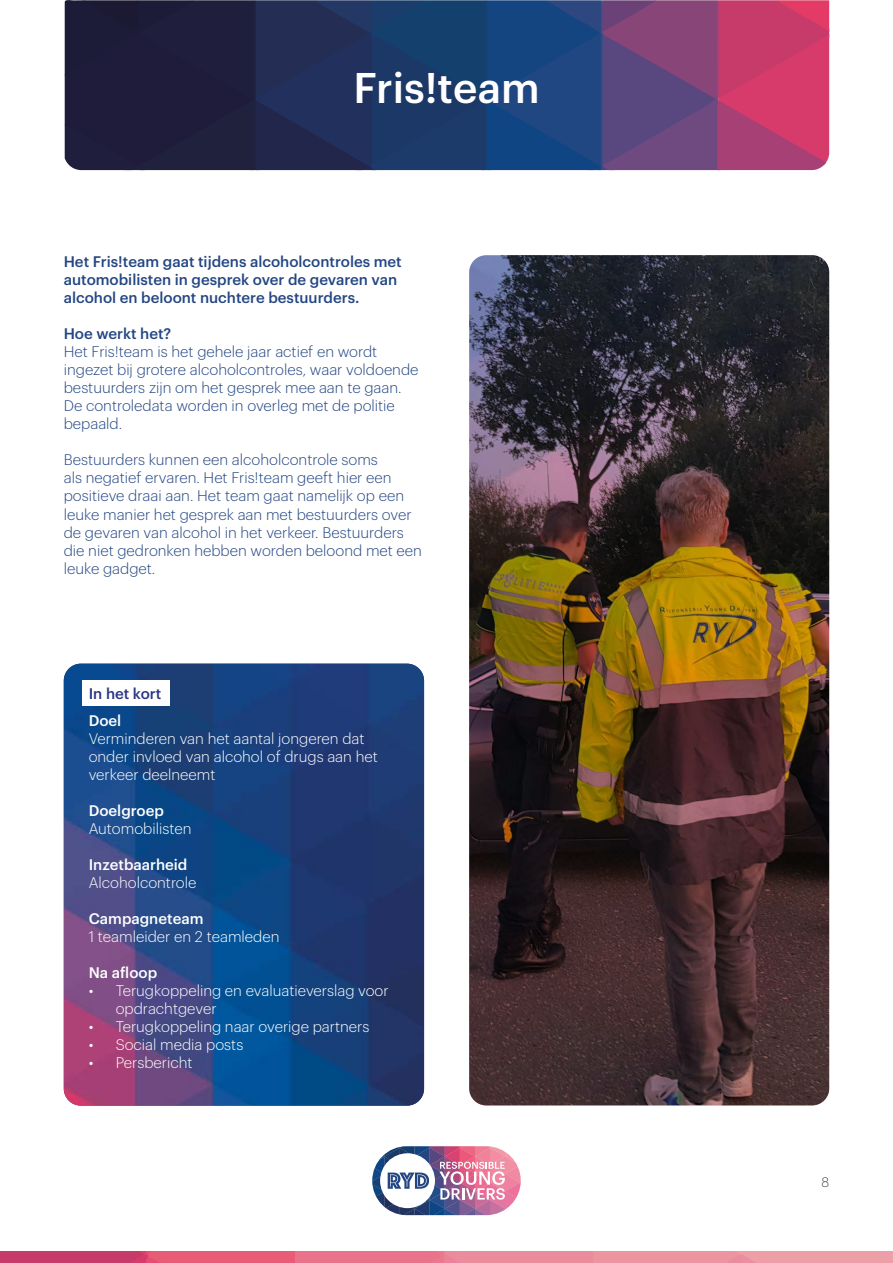
<style>
.page{position:relative;width:893px;height:1263px;background:#fff}
.page>*{position:absolute;margin:0;border:0;box-sizing:border-box;transform-origin:0 0}
.t1{font:500 42px "Graphik";color:#fff}
.t2{font:300 15px/18px "Graphik";color:#234683}
.t3{font:300 15px/18px "Graphik";color:#fff}
.t4{font:500 15px/18px "Graphik";color:#234683}
.t5{font:500 15px "Graphik";color:#fff}
.t6{font:500 15px "Graphik";color:#283583}
.t7{font:200 13.5px "Graphik";color:#000}
</style>
<div class="page">
<svg style="left:372px;top:1146px;width:149px;height:69px"></svg>
<svg style="left:65px;top:0;width:764px;height:170px"></svg>
<svg style="left:0;top:1251px;width:893px;height:12px"></svg>
<img style="left:469px;top:255px;width:360px;height:850px">
<img style="left:64px;top:664px;width:360px;height:442px">
<div style="left:82px;top:680px;width:88px;height:25px;background:#fff"></div>
<h1 class="t1" style="left:353px;top:56px;width:188px">Fris!team</h1>
<p class="t4" style="left:64px;top:252px;width:340px">Het Fris!team gaat tijdens alcoholcontroles met automobilisten in gesprek over de gevaren van alcohol en beloont nuchtere bestuurders.</p>
<p class="t4" style="left:64px;top:324px;width:109px">Hoe werkt het?</p>
<p class="t2" style="left:64px;top:342px;width:356px">Het Fris!team is het gehele jaar actief en wordt ingezet bij grotere alcoholcontroles, waar voldoende bestuurders zijn om het gesprek mee aan te gaan.<br>De controledata worden in overleg met de politie bepaald.</p>
<p class="t2" style="left:64px;top:450px;width:360px">Bestuurders kunnen een alcoholcontrole soms<br>als negatief ervaren. Het Fris!team geeft hier een positieve draai aan. Het team gaat namelijk op een leuke manier het gesprek aan met bestuurders over de gevaren van alcohol in het verkeer. Bestuurders die niet gedronken hebben worden beloond met een leuke gadget.</p>
<p class="t6" style="left:89px;top:682px;width:74px">In het kort</p>
<p class="t5" style="left:89px;top:709px;width:34px">Doel</p>
<p class="t3" style="left:89px;top:728px;width:291px">Verminderen van het aantal jongeren dat onder invloed van alcohol of drugs aan het verkeer deelneemt</p>
<p class="t5" style="left:89px;top:799px;width:77px">Doelgroep</p>
<p class="t3" style="left:89px;top:818px;width:104px">Automobilisten</p>
<p class="t5" style="left:89px;top:853px;width:100px">Inzetbaarheid</p>
<p class="t3" style="left:89px;top:872px;width:109px">Alcoholcontrole</p>
<p class="t5" style="left:89px;top:907px;width:116px">Campagneteam</p>
<p class="t3" style="left:89px;top:926px;width:192px">1 teamleider en 2 teamleden</p>
<p class="t5" style="left:89px;top:961px;width:70px">Na afloop</p>
<p class="t3" style="left:116px;top:980px;width:274px;text-indent:-27px">• Terugkoppeling en evaluatieverslag voor opdrachtgever</p>
<p class="t3" style="left:89px;top:1016px;width:282px">• Terugkoppeling naar overige partners</p>
<p class="t3" style="left:89px;top:1034px;width:156px">• Social media posts</p>
<p class="t3" style="left:89px;top:1052px;width:105px">• Persbericht</p>
<p class="t7" style="left:821px;top:1172px;width:9px">8</p>
</div>
